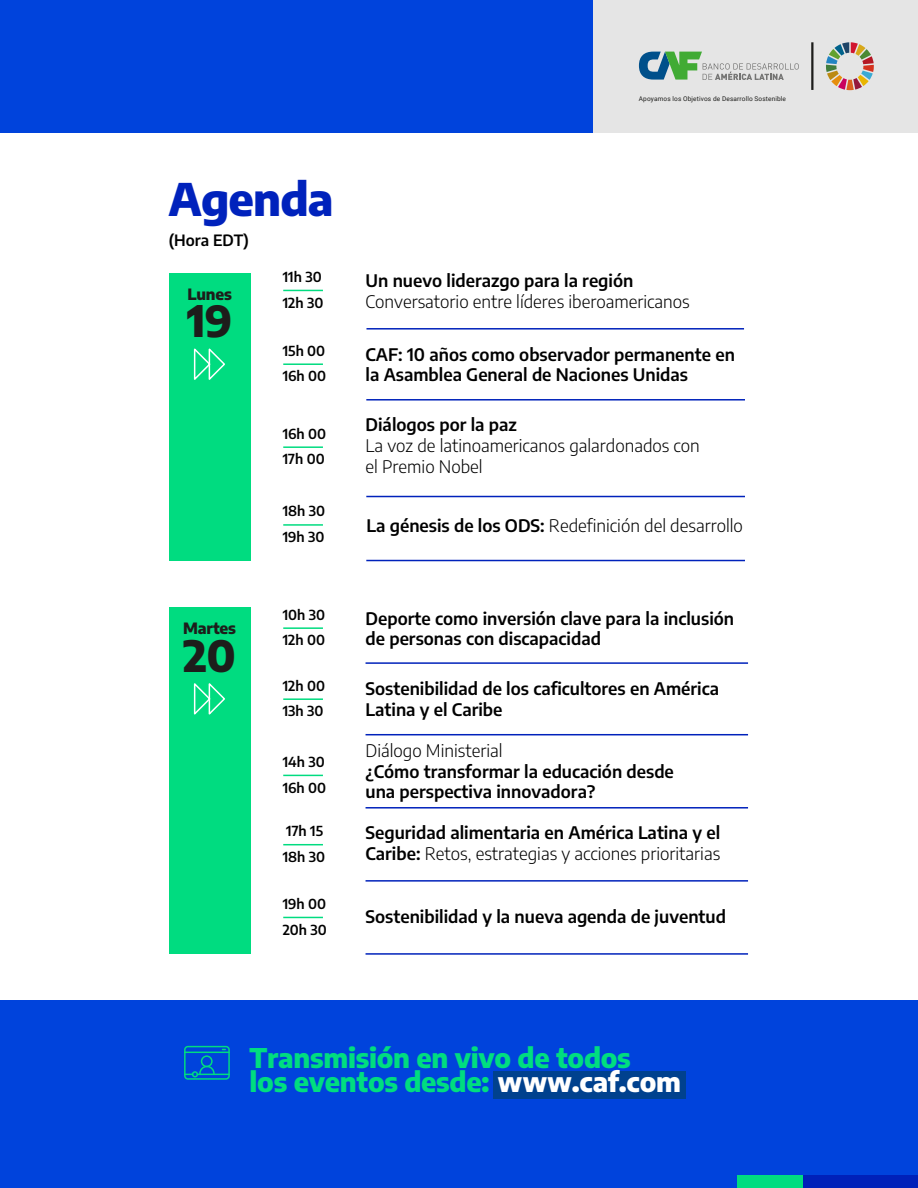
<style>
.page{position:relative;width:918px;height:1188px;background:#fff}
.page>*{position:absolute;margin:0;border:0;box-sizing:border-box;transform-origin:0 0}
.t1{font:800 44.7px "Encode Sans";letter-spacing:-.02em;color:#0022bc}
.t2{font:800 43.05px "Encode Sans";color:#1d1d1b}
.t3{font:800 27px "Encode Sans";letter-spacing:-.01em;color:#00dd80}
.t4{font:600 17.25px/20.7px "Encode Sans";color:#000}
.t5{font:300 17.25px/20.7px "Encode Sans";color:#000}
.t6{font:800 15.45px "Encode Sans";letter-spacing:-.01em;color:#1d1d1b}
.t7{font:600 15.45px "Encode Sans";color:#000}
.t8{font:600 13.8px/25.8px "Encode Sans";color:#000}
.t9{font:6.45px "Roboto";letter-spacing:.015em;color:#1d1d1b}
.s1{font-weight:600}
.s2{font-weight:300}
.s3{color:#fff}
</style>
<div class="page">
<div style="left:0;top:1000px;width:918px;height:188px;background:#0043dc"></div>
<div style="left:493px;top:1071px;width:193px;height:28px;background:#00418e"></div>
<div style="left:802px;top:1176px;width:116px;height:12px;background:#0021b9"></div>
<div style="left:737px;top:1176px;width:65px;height:12px;background:#00dc80"></div>
<svg style="left:184px;top:1046px;width:46px;height:34px"></svg>
<div style="left:0;top:0;width:918px;height:133px;background:#0043dc"></div>
<div style="left:593px;top:0;width:325px;height:133px;background:#e5e5e5"></div>
<hr style="left:811px;top:42px;width:2px;height:48px;background:#1d1d1b">
<svg style="left:826px;top:42px;width:48px;height:48px"></svg>
<svg style="left:639px;top:52px;width:160px;height:28px"></svg>
<hr style="left:283px;top:627px;width:40px;height:2px;background:#00dc80">
<hr style="left:283px;top:698px;width:40px;height:2px;background:#00dc80">
<hr style="left:283px;top:775px;width:40px;height:1px;background:#00dc80">
<hr style="left:283px;top:844px;width:40px;height:1px;background:#00dc80">
<hr style="left:283px;top:917px;width:40px;height:1px;background:#00dc80">
<hr style="left:366px;top:662px;width:382px;height:2px;background:#02b">
<hr style="left:366px;top:734px;width:382px;height:1px;background:#02b">
<hr style="left:366px;top:807px;width:382px;height:2px;background:#02b">
<hr style="left:366px;top:880px;width:382px;height:2px;background:#02b">
<hr style="left:366px;top:953px;width:382px;height:2px;background:#02b">
<div style="left:169px;top:608px;width:81px;height:346px;background:#00dc80"></div>
<svg style="left:193px;top:683px;width:32px;height:32px"></svg>
<hr style="left:283px;top:363px;width:40px;height:2px;background:#00dc80">
<hr style="left:283px;top:446px;width:40px;height:2px;background:#00dc80">
<hr style="left:283px;top:524px;width:40px;height:2px;background:#00dc80">
<hr style="left:366px;top:399px;width:379px;height:2px;background:#02b">
<hr style="left:366px;top:496px;width:379px;height:1px;background:#02b">
<hr style="left:366px;top:560px;width:379px;height:1px;background:#02b">
<div style="left:169px;top:273px;width:81px;height:288px;background:#00dc80"></div>
<svg style="left:193px;top:348px;width:32px;height:32px"></svg>
<hr style="left:366px;top:328px;width:378px;height:2px;background:#02b">
<hr style="left:283px;top:290px;width:40px;height:1px;background:#00dc80">
<h1 class="t1" style="left:169px;top:168px;width:166px">Agenda</h1>
<p class="t7" style="left:169px;top:229px;width:82px">(Hora EDT)</p>
<p class="t6" style="left:187px;top:283px;width:46px">Lunes</p>
<h2 class="t2" style="left:187px;top:292px;width:47px">19</h2>
<p class="t8" style="left:283px;top:263px;width:42px">11h 30<br>12h 30</p>
<p class="t8" style="left:283px;top:337px;width:45px">15h 00<br>16h 00</p>
<p class="t8" style="left:283px;top:420px;width:45px">16h 00<br>17h 00</p>
<p class="t8" style="left:283px;top:498px;width:44px">18h 30<br>19h 30</p>
<p class="t9" style="left:639px;top:94px;width:149px">Apoyamos los Objetivos de Desarrollo Sostenible</p>
<p class="t4" style="left:366px;top:269px;width:269px">Un nuevo liderazgo para la región</p>
<p class="t5" style="left:366px;top:290px;width:326px">Conversatorio entre líderes iberoamericanos</p>
<p class="t4" style="left:366px;top:343px;width:371px">CAF: 10 años como observador permanente en la Asamblea General de Naciones Unidas</p>
<p class="t4" style="left:366px;top:414px;width:153px">Diálogos por la paz</p>
<p class="t5" style="left:366px;top:435px;width:336px">La voz de latinoamericanos galardonados con el Premio Nobel</p>
<p class="t5" style="left:366px;top:514px;width:378px"><span class="s1">La génesis de los ODS:</span> Redefinición del desarrollo</p>
<p class="t6" style="left:183px;top:618px;width:54px">Martes</p>
<h2 class="t2" style="left:183px;top:627px;width:54px">20</h2>
<p class="t8" style="left:283px;top:601px;width:44px">10h 30<br>12h 00</p>
<p class="t8" style="left:283px;top:672px;width:44px">12h 00<br>13h 30</p>
<p class="t8" style="left:283px;top:748px;width:45px">14h 30<br>16h 00</p>
<p class="t8" style="left:283px;top:817px;width:44px">17h 15<br>18h 30</p>
<p class="t8" style="left:283px;top:890px;width:46px">19h 00<br>20h 30</p>
<p class="t4" style="left:366px;top:905px;width:362px">Sostenibilidad y la nueva agenda de juventud</p>
<p class="t4" style="left:366px;top:607px;width:370px">Deporte como inversión clave para la inclusión de personas con discapacidad</p>
<p class="t4" style="left:366px;top:678px;width:355px">Sostenibilidad de los caficultores en América<br>Latina y el Caribe</p>
<p class="t5" style="left:366px;top:740px;width:139px">Diálogo Ministerial</p>
<p class="t4" style="left:366px;top:760px;width:310px">¿Cómo transformar la educación desde una perspectiva innovadora?</p>
<p class="t4" style="left:366px;top:822px;width:356px">Seguridad alimentaria en América Latina y el<br>Caribe: <span class="s2">Retos, estrategias y acciones prioritarias</span></p>
<h3 class="t3" style="left:250px;top:1039px;width:383px">Transmisión en vivo de todos</h3>
<h3 class="t3" style="left:250px;top:1063px;width:433px">los eventos desde: <span class="s3">www.caf.com</span></h3>
</div>
